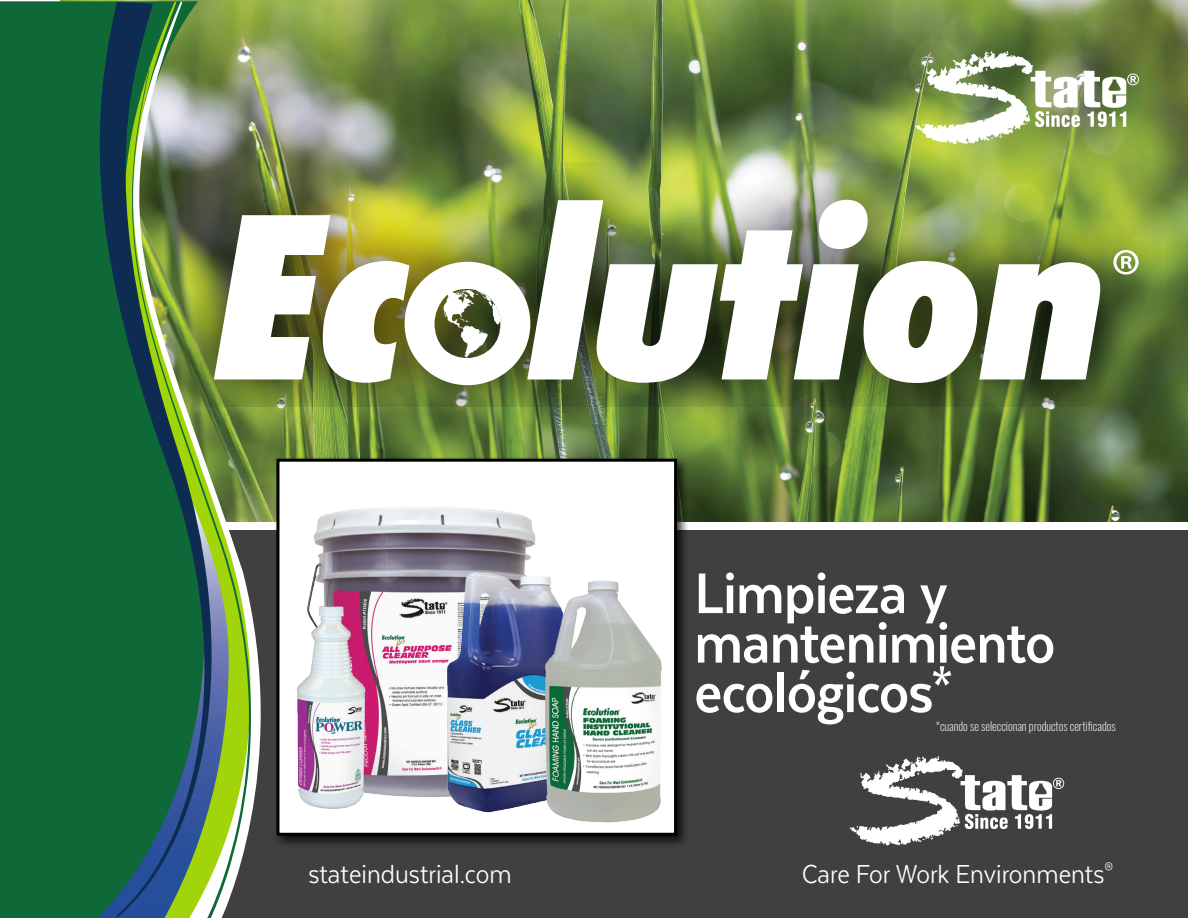
<style>
.page{position:relative;width:1188px;height:918px;background:#fff}
.page>*{position:absolute;margin:0;border:0;box-sizing:border-box;transform-origin:0 0}
.t1{font:700 66px "Texta Narrow";letter-spacing:-.015em;color:#fff}
.t2{font:30px "Texta Narrow";color:#fff}
.t3{font:200 12px "Oswald";color:#fff}
</style>
<div class="page">
<div style="left:184px;top:530px;width:1004px;height:388px;background:#404040"></div>
<svg style="left:850px;top:756px;width:214px;height:89px"></svg>
<img style="left:126px;top:0;width:1062px;height:522px">
<div style="left:162px;top:162px;width:999px;height:244px;background:#000;opacity:.85"></div>
<svg style="left:1113px;top:250px;width:26px;height:25px"></svg>
<img style="left:261px;top:200px;width:839px;height:185px">
<svg style="left:915px;top:51px;width:224px;height:93px"></svg>
<div style="left:0;top:1px;width:261px;height:917px;background:#0f6838"></div>
<svg style="left:251px;top:1px;width:6px;height:917px"></svg>
<svg style="left:124px;top:1px;width:127px;height:69px;background:#8ea44f"></svg>
<svg style="left:99px;top:2px;width:114px;height:916px;background:#1a5e3f"></svg>
<img style="left:132px;top:70px;width:119px;height:848px">
<div style="left:273px;top:455px;width:417px;height:394px;background:#000;opacity:.75"></div>
<div style="left:278px;top:460px;width:398px;height:374px;background:#fff"></div>
<div style="left:276px;top:459px;width:401px;height:377px;border:3px solid #000"></div>
<img style="left:307px;top:506px;width:229px;height:291px">
<img style="left:443px;top:570px;width:98px;height:243px">
<img style="left:541px;top:576px;width:121px;height:247px">
<img style="left:297px;top:605px;width:71px;height:204px">
<p class="t1" style="left:694px;top:559px;width:254px">Limpieza y</p>
<p class="t1" style="left:694px;top:609px;width:362px">mantenimiento</p>
<p class="t1" style="left:694px;top:658px;width:261px">ecológicos*</p>
<p class="t3" style="left:936px;top:715px;width:181px">*cuando se seleccionan productos certificados</p>
<p class="t2" style="left:308px;top:858px;width:205px">stateindustrial.com</p>
<p class="t2" style="left:802px;top:858px;width:313px">Care For Work Environments<sup>®</sup></p>
</div>
